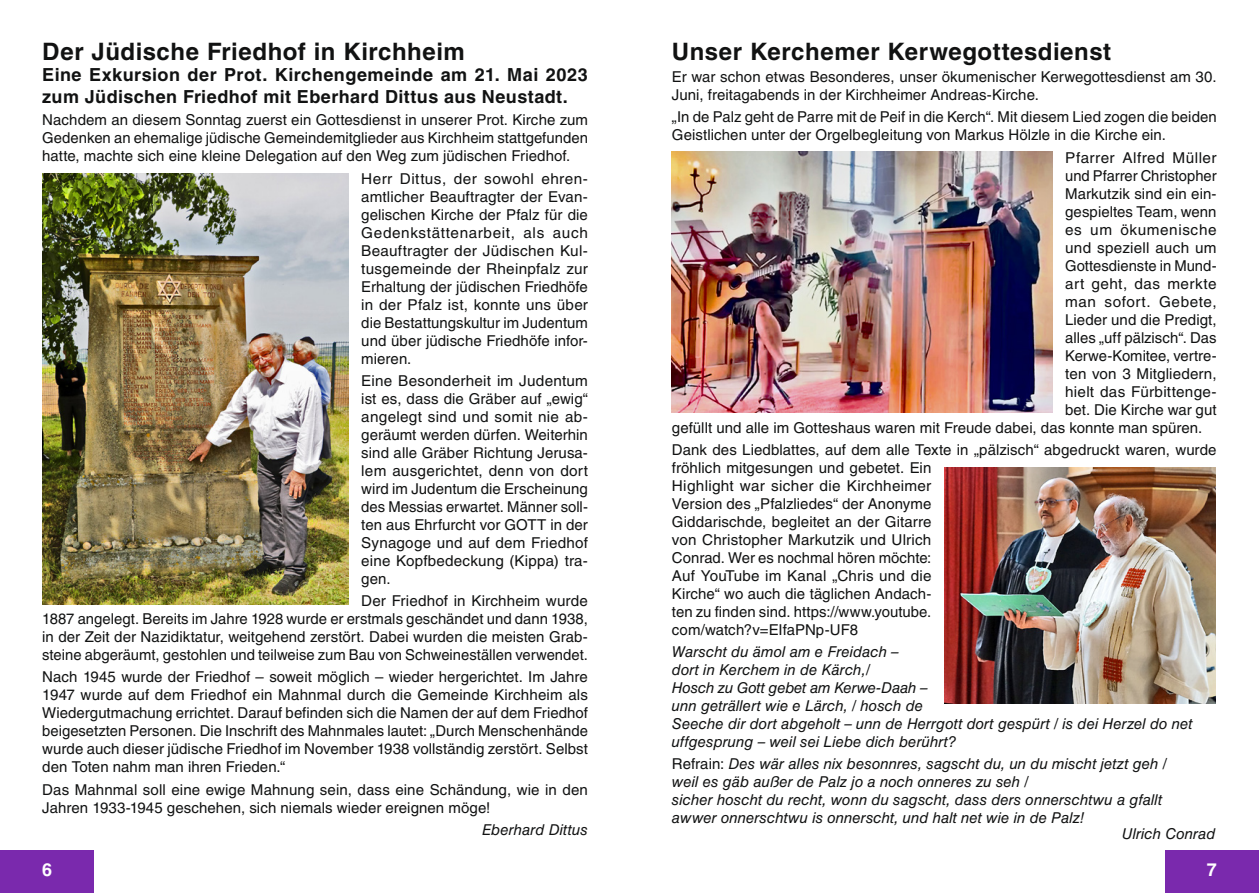
<style>
.page{position:relative;width:1259px;height:893px;background:#fff}
.page>*{position:absolute;margin:0;border:0;box-sizing:border-box;transform-origin:0 0}
.t1{font:700 24px "Helvetica LT Std";letter-spacing:.02em;color:#111212}
.t2{font:700 18px/21.6px "Helvetica LT Std";letter-spacing:.025em;color:#111212}
.t3{font:700 18px "Helvetica LT Std";color:#fff}
.t4{font:15px/18px "Helvetica LT Std";letter-spacing:.005em;color:#111212;text-align:justify}
.t5{font:italic 15px/18px "Helvetica LT Std";color:#111212}
.t6{font:15px "Helvetica LT Std";letter-spacing:.03em;color:#111212}
.t7{font:15px "Helvetica LT Std";letter-spacing:.035em;color:#111212}
.t8{font:15px "Helvetica LT Std";letter-spacing:.04em;color:#111212}
.s1{font-style:normal}
</style>
<div class="page">
<div style="left:0;top:850px;width:94px;height:43px;background:#7a29ad"></div>
<div style="left:1165px;top:850px;width:94px;height:43px;background:#7a29ad"></div>
<img style="left:42px;top:173px;width:306px;height:432px">
<img style="left:672px;top:152px;width:380px;height:261px">
<img style="left:944px;top:468px;width:271px;height:235px">
<h1 class="t1" style="left:42px;top:37px;width:424px">Der Jüdische Friedhof in Kirchheim</h1>
<p class="t2" style="left:42px;top:64px;width:547px">Eine Exkursion der Prot. Kirchengemeinde am 21. Mai 2023 zum Jüdischen Friedhof mit Eberhard Dittus aus Neustadt.</p>
<p class="t4" style="left:42px;top:111px;width:547px">Nachdem an diesem Sonntag zuerst ein Gottesdienst in unserer Prot. Kirche zum Gedenken an ehemalige jüdische Gemeindemitglieder aus Kirchheim stattgefunden hatte, machte sich eine kleine Delegation auf den Weg zum jüdischen Friedhof.</p>
<p class="t4" style="left:361px;top:169px;width:228px">Herr Dittus, der sowohl ehren&shy;amtlicher Beauftragter der Evan&shy;gelischen Kirche der Pfalz für die Gedenkstättenarbeit, als auch Beauftragter der Jüdischen Kul&shy;tusgemeinde der Rheinpfalz zur Erhaltung der jüdischen Friedhöfe in der Pfalz ist, konnte uns über die Bestattungskultur im Judentum und über jüdische Friedhöfe infor&shy;mieren.</p>
<p class="t4" style="left:361px;top:371px;width:228px">Eine Besonderheit im Judentum ist es, dass die Gräber auf „ewig“ angelegt sind und somit nie ab&shy;geräumt werden dürfen. Weiterhin sind alle Gräber Richtung Jerusa&shy;lem ausgerichtet, denn von dort wird im Judentum die Erscheinung des Messias erwartet. Männer soll&shy;ten aus Ehrfurcht vor GOTT in der Synagoge und auf dem Friedhof eine Kopfbedeckung (Kippa) tra&shy;gen.</p>
<p class="t4" style="left:42px;top:592px;width:547px;text-indent:319px">Der Friedhof in Kirchheim wurde 1887 angelegt. Bereits im Jahre 1928 wurde er erstmals geschändet und dann 1938, in der Zeit der Nazidiktatur, weitgehend zerstört. Dabei wurden die meisten Grab&shy;steine abgeräumt, gestohlen und teilweise zum Bau von Schweineställen verwendet.</p>
<p class="t4" style="left:42px;top:668px;width:547px">Nach 1945 wurde der Friedhof – soweit möglich – wieder hergerichtet. Im Jahre 1947 wurde auf dem Friedhof ein Mahnmal durch die Gemeinde Kirchheim als Wiedergutmachung errichtet. Darauf befinden sich die Namen der auf dem Friedhof beigesetzten Personen. Die Inschrift des Mahnmales lautet: „Durch Menschenhände wurde auch dieser jüdische Friedhof im November 1938 vollständig zerstört. Selbst den Toten nahm man ihren Frieden.“</p>
<p class="t4" style="left:42px;top:780px;width:547px">Das Mahnmal soll eine ewige Mahnung sein, dass eine Schändung, wie in den<br>Jahren 1933-1945 geschehen, sich niemals wieder ereignen möge!</p>
<p class="t5" style="left:482px;top:820px;width:107px">Eberhard Dittus</p>
<h1 class="t1" style="left:672px;top:37px;width:441px">Unser Kerchemer Kerwegottesdienst</h1>
<p class="t4" style="left:672px;top:68px;width:546px">Er war schon etwas Besonderes, unser ökumenischer Kerwegottesdienst am 30.<br>Juni, freitagabends in der Kirchheimer Andreas-Kirche.</p>
<p class="t4" style="left:672px;top:108px;width:546px">„In de Palz geht de Parre mit de Peif in die Kerch“. Mit diesem Lied zogen die beiden<br>Geistlichen unter der Orgelbegleitung von Markus Hölzle in die Kirche ein.</p>
<p class="t6" style="left:1065px;top:149px;width:153px">Pfarrer Alfred Müller</p>
<p class="t4" style="left:1065px;top:166px;width:153px">und Pfarrer Christopher</p>
<p class="t4" style="left:1065px;top:184px;width:153px">Markutzik sind ein ein-</p>
<p class="t4" style="left:1065px;top:202px;width:153px">gespieltes Team, wenn</p>
<p class="t8" style="left:1065px;top:221px;width:153px">es um ökumenische</p>
<p class="t4" style="left:1065px;top:238px;width:153px">und speziell auch um</p>
<p class="t4" style="left:1065px;top:256px;width:153px">Gottesdienste in Mund-</p>
<p class="t6" style="left:1065px;top:275px;width:153px">art geht, das merkte</p>
<p class="t7" style="left:1065px;top:293px;width:153px">man sofort. Gebete,</p>
<p class="t4" style="left:1065px;top:310px;width:153px">Lieder und die Predigt,</p>
<p class="t4" style="left:1065px;top:328px;width:153px">alles „uff pälzisch“. Das</p>
<p class="t4" style="left:1065px;top:346px;width:153px">Kerwe-Komitee, vertre-</p>
<p class="t4" style="left:1065px;top:364px;width:153px">ten von 3 Mitgliedern,</p>
<p class="t4" style="left:1065px;top:382px;width:153px">hielt das Fürbittenge-</p>
<p class="t4" style="left:1065px;top:400px;width:153px">bet. Die Kirche war gut</p>
<p class="t4" style="left:672px;top:418px;width:532px">gefüllt und alle im Gotteshaus waren mit Freude dabei, das konnte man spüren.</p>
<p class="t4" style="left:672px;top:441px;width:546px;text-align:left">Dank des Liedblattes, auf dem alle Texte in „pälzisch“ abgedruckt waren, wurde fröhlich mitgesungen und gebetet. Ein<br>Highlight war sicher die Kirchheimer<br>Version des „Pfalzliedes“ der Anonyme<br>Giddarischde, begleitet an der Gitarre<br>von Christopher Markutzik und Ulrich<br>Conrad. Wer es nochmal hören möchte:<br>Auf YouTube im Kanal „Chris und die<br>Kirche“ wo auch die täglichen Andach-<br>ten zu finden sind. https://www.youtube.<br>com/watch?v=EIfaPNp-UF8</p>
<p class="t5" style="left:672px;top:643px;width:522px">Warscht du ämol am e Freidach –<br>dort in Kerchem in de Kärch,/<br>Hosch zu Gott gebet am Kerwe-Daah –<br>unn geträllert wie e Lärch, / hosch de<br>Seeche dir dort abgeholt – unn de Herrgott dort gespürt / is dei Herzel do net uffgesprung – weil sei Liebe dich berührt?</p>
<p class="t5" style="left:672px;top:755px;width:496px"><span class="s1">Refrain:</span> Des wär alles nix besonnres, sagscht du, un du mischt jetzt geh / weil es gäb außer de Palz jo a noch onneres zu seh /<br>sicher hoscht du recht, wonn du sagscht, dass ders onnerschtwu a gfallt awwer onnerschtwu is onnerscht, und halt net wie in de Palz!</p>
<p class="t5" style="left:1121px;top:825px;width:95px">Ulrich Conrad</p>
<p class="t3" style="left:42px;top:859px;width:12px">6</p>
<p class="t3" style="left:1206px;top:859px;width:12px">7</p>
</div>
